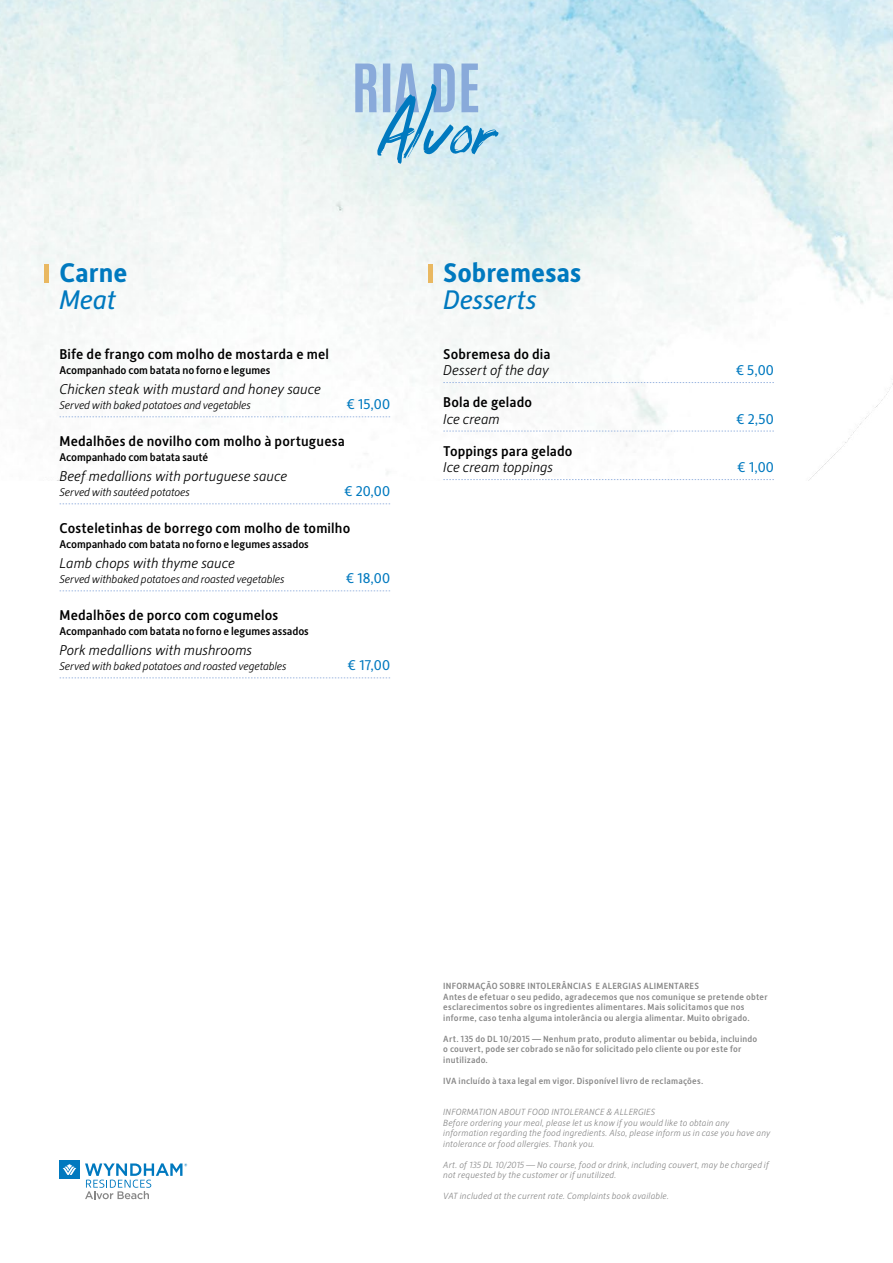
<style>
.page{position:relative;width:893px;height:1263px;background:#fff}
.page>*{position:absolute;margin:0;border:0;box-sizing:border-box;transform-origin:0 0}
.t1{font:700 27px "Alber New";color:#0079bf}
.t2{font:italic 27px "Alber New";color:#0079bf}
.t3{font:500 14.25px "Alber New";letter-spacing:.01em;color:#000}
.t4{font:italic 300 14.25px "Alber New";letter-spacing:.005em;color:#000}
.t5{font:14.25px "Alber New";letter-spacing:.015em;color:#0079bf}
.t6{font:italic 300 11.25px "Alber New";letter-spacing:-.01em;color:#000}
.t7{font:500 11.25px "Alber New";letter-spacing:-.005em;color:#000}
.t8{font:500 9px/10.5px "Alber New";letter-spacing:.025em;color:#878787}
.t9{font:italic 300 9px/10.5px "Alber New";letter-spacing:.02em;color:#878787}
</style>
<div class="page">
<img style="left:0;top:0;width:893px;height:480px">
<div style="left:60px;top:1160px;width:20px;height:19px;background:#0079bf"></div>
<svg style="left:63px;top:1164px;width:13px;height:11px"></svg>
<svg style="left:85px;top:1163px;width:102px;height:36px"></svg>
<svg style="left:355px;top:64px;width:143px;height:100px;background:#a9cee5"></svg>
<svg style="left:60px;top:416px;width:330px;height:1px"></svg>
<svg style="left:60px;top:504px;width:330px;height:1px"></svg>
<svg style="left:60px;top:591px;width:330px;height:1px"></svg>
<svg style="left:60px;top:678px;width:330px;height:1px"></svg>
<div style="left:44px;top:264px;width:5px;height:18px;background:#e9b861"></div>
<svg style="left:443px;top:382px;width:331px;height:1px"></svg>
<svg style="left:443px;top:431px;width:331px;height:1px"></svg>
<svg style="left:443px;top:479px;width:331px;height:1px"></svg>
<div style="left:428px;top:264px;width:5px;height:18px;background:#e9b861"></div>
<h1 class="t1" style="left:60px;top:255px;width:70px">Carne</h1>
<h1 class="t2" style="left:60px;top:282px;width:58px">Meat</h1>
<h2 class="t3" style="left:60px;top:344px;width:271px">Bife de frango com molho de mostarda e mel</h2>
<p class="t7" style="left:60px;top:362px;width:212px">Acompanhado com batata no forno e legumes</p>
<h2 class="t4" style="left:60px;top:380px;width:263px">Chicken steak with mustard and honey sauce</h2>
<p class="t6" style="left:60px;top:398px;width:193px">Served with baked potatoes and vegetables</p>
<h2 class="t5" style="left:346px;top:395px;width:45px">€ 15,00</h2>
<h2 class="t3" style="left:60px;top:431px;width:287px">Medalhões de novilho com molho à portuguesa</h2>
<p class="t7" style="left:60px;top:449px;width:150px">Acompanhado com batata sauté</p>
<h2 class="t4" style="left:60px;top:467px;width:229px">Beef medallions with portuguese sauce</h2>
<p class="t6" style="left:60px;top:485px;width:132px">Served with sautéed potatoes</p>
<h2 class="t5" style="left:344px;top:482px;width:47px">€ 20,00</h2>
<h2 class="t3" style="left:60px;top:518px;width:292px">Costeletinhas de borrego com molho de tomilho</h2>
<p class="t7" style="left:60px;top:536px;width:251px">Acompanhado com batata no forno e legumes assados</p>
<h2 class="t4" style="left:60px;top:554px;width:177px">Lamb chops with thyme sauce</h2>
<p class="t6" style="left:60px;top:572px;width:226px">Served withbaked potatoes and roasted vegetables</p>
<h2 class="t5" style="left:346px;top:569px;width:46px">€ 18,00</h2>
<h2 class="t3" style="left:60px;top:605px;width:220px">Medalhões de porco com cogumelos</h2>
<p class="t7" style="left:60px;top:623px;width:251px">Acompanhado com batata no forno e legumes assados</p>
<h2 class="t4" style="left:60px;top:641px;width:194px">Pork medallions with mushrooms</h2>
<p class="t6" style="left:60px;top:659px;width:228px">Served with baked potatoes and roasted vegetables</p>
<h2 class="t5" style="left:348px;top:656px;width:44px">€ 17,00</h2>
<h1 class="t1" style="left:443px;top:255px;width:139px">Sobremesas</h1>
<h1 class="t2" style="left:443px;top:282px;width:95px">Desserts</h1>
<h2 class="t3" style="left:443px;top:344px;width:109px">Sobremesa do dia</h2>
<h2 class="t4" style="left:443px;top:361px;width:107px">Dessert of the day</h2>
<h2 class="t5" style="left:736px;top:361px;width:40px">€ 5,00</h2>
<h2 class="t3" style="left:443px;top:393px;width:90px">Bola de gelado</h2>
<h2 class="t4" style="left:443px;top:409px;width:58px">Ice cream</h2>
<h2 class="t5" style="left:736px;top:409px;width:39px">€ 2,50</h2>
<h2 class="t3" style="left:443px;top:441px;width:131px">Toppings para gelado</h2>
<h2 class="t4" style="left:443px;top:458px;width:111px">Ice cream toppings</h2>
<h2 class="t5" style="left:737px;top:458px;width:38px">€ 1,00</h2>
<p class="t8" style="left:443px;top:980px;width:326px">INFORMAÇÃO SOBRE INTOLERÂNCIAS E ALERGIAS ALIMENTARES<br>Antes de efetuar o seu pedido, agradecemos que nos comunique se pretende obter esclarecimentos sobre os ingredientes alimentares. Mais solicitamos que nos informe, caso tenha alguma intolerância ou alergia alimentar. Muito obrigado.</p>
<p class="t8" style="left:443px;top:1033px;width:316px">Art. 135 do DL 10/2015 — Nenhum prato, produto alimentar ou bebida, incluindo o couvert, pode ser cobrado se não for solicitado pelo cliente ou por este for inutilizado.</p>
<p class="t8" style="left:443px;top:1075px;width:262px">IVA incluído à taxa legal em vigor. Disponível livro de reclamações.</p>
<p class="t9" style="left:443px;top:1106px;width:329px">INFORMATION ABOUT FOOD INTOLERANCE &amp; ALLERGIES<br>Before ordering your meal, please let us know if you would like to obtain any information regarding the food ingredients. Also, please inform us in case you have any intolerance or food allergies. Thank you.</p>
<p class="t9" style="left:443px;top:1159px;width:327px">Art. of 135 DL 10/2015 — No course, food or drink, including couvert, may be charged if not requested by the customer or if unutilized.</p>
<p class="t9" style="left:443px;top:1190px;width:227px">VAT included at the current rate. Complaints book available.</p>
</div>
